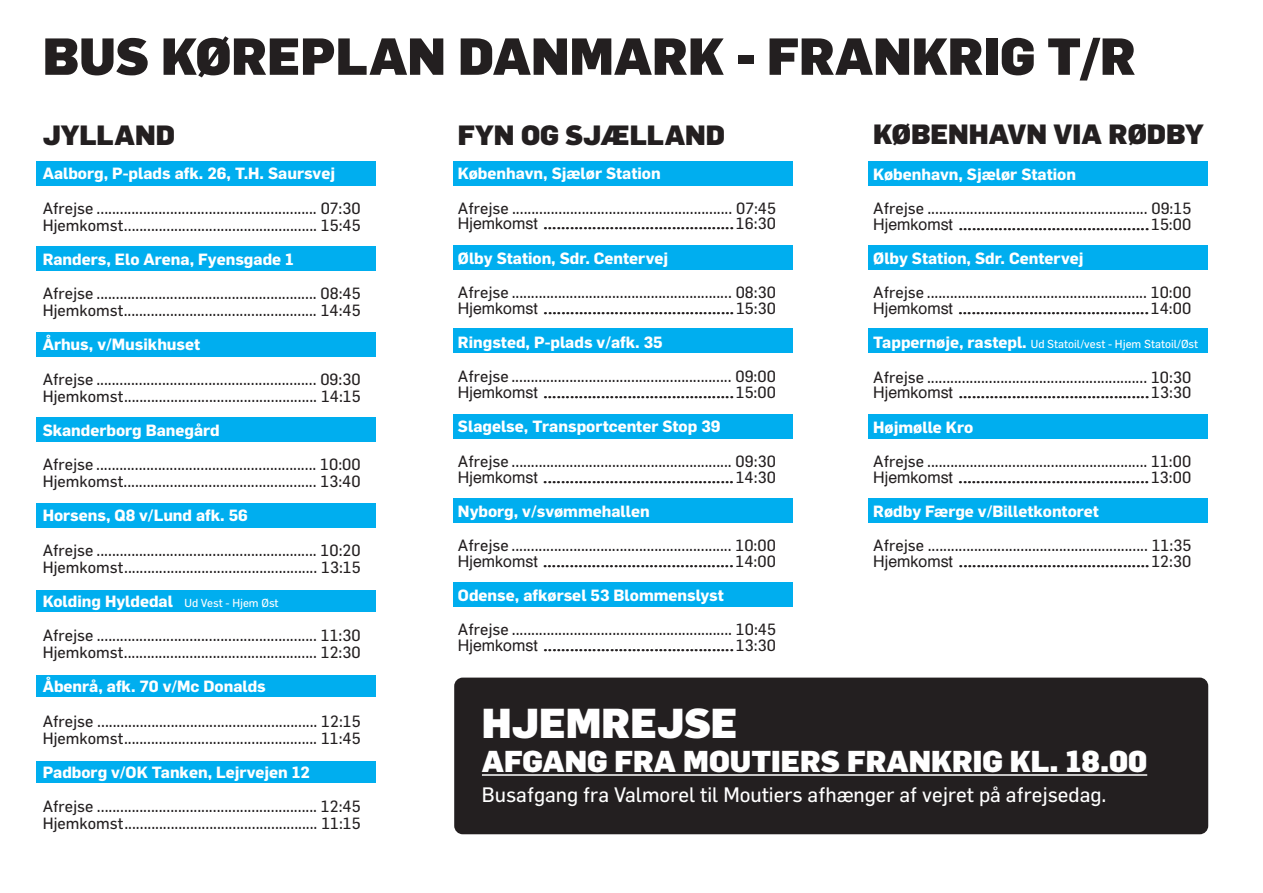
<style>
.page{position:relative;width:1263px;height:893px;background:#fff}
.page>*{position:absolute;margin:0;border:0;box-sizing:border-box;transform-origin:0 0}
.t1{font:900 51px "Flama";color:#231f20}
.t2{font:900 41.1px "Flama";color:#fff}
.t3{font:900 29.7px "Flama";color:#fff}
.t4{font:900 27.3px "Flama";color:#231f20}
.t5{font:20.55px "Flama";color:#fff}
.t6{font:15.9px/17.1px "Flama";color:#231f20}
.t7{font:15.9px "Courier";color:#231f20}
.t8{font:700 15.9px "Flama";color:#fff}
.t9{font:11.4px "Flama";color:#fff}
.s1{font-weight:700;color:#fff}
.s2{font-size:11.4px;color:#fff}
.s3{font-family:"Helvetica"}
.s4{font-family:"Flama"}
.s5{font-weight:700;font-size:15.9px}
</style>
<div class="page">
<div style="left:37px;top:161px;width:339px;height:25px;background:#00aeef"></div>
<div style="left:454px;top:161px;width:339px;height:25px;background:#00aeef"></div>
<div style="left:868px;top:161px;width:339px;height:25px;background:#00aeef"></div>
<div style="left:454px;top:245px;width:339px;height:24px;background:#00aeef"></div>
<div style="left:868px;top:245px;width:339px;height:24px;background:#00aeef"></div>
<div style="left:454px;top:329px;width:339px;height:24px;background:#00aeef"></div>
<div style="left:868px;top:329px;width:339px;height:24px;background:#00aeef"></div>
<div style="left:454px;top:415px;width:339px;height:24px;background:#00aeef"></div>
<div style="left:868px;top:415px;width:339px;height:24px;background:#00aeef"></div>
<div style="left:454px;top:498px;width:339px;height:25px;background:#00aeef"></div>
<div style="left:868px;top:498px;width:339px;height:25px;background:#00aeef"></div>
<div style="left:454px;top:582px;width:339px;height:24px;background:#00aeef"></div>
<div style="left:454px;top:678px;width:754px;height:156px;background:#231f20;border-radius:9px"></div>
<div style="left:37px;top:246px;width:339px;height:24px;background:#00aeef"></div>
<div style="left:37px;top:333px;width:339px;height:24px;background:#00aeef"></div>
<div style="left:37px;top:417px;width:339px;height:24px;background:#00aeef"></div>
<div style="left:37px;top:504px;width:339px;height:24px;background:#00aeef"></div>
<div style="left:37px;top:590px;width:339px;height:22px;background:#00aeef"></div>
<div style="left:37px;top:675px;width:339px;height:21px;background:#00aeef"></div>
<div style="left:37px;top:762px;width:339px;height:21px;background:#00aeef"></div>
<hr style="left:482px;top:774px;width:665px;height:2px;background:#fff">
<h1 class="t1" style="left:43px;top:33px;width:1095px">BUS KØREPLAN DANMARK - FRANKRIG T/R</h1>
<h3 class="t4" style="left:43px;top:123px;width:134px">JYLLAND</h3>
<p class="t8" style="left:43px;top:166px;width:294px">Aalborg, P-plads afk. 26, T.H. Saursvej</p>
<p class="t6" style="left:43px;top:200px;width:319px">Afrejse ......................................................... 07:30<br>Hjemkomst.................................................. 15:45</p>
<p class="t8" style="left:43px;top:252px;width:253px">Randers, Elo Arena, Fyensgade 1</p>
<p class="t6" style="left:43px;top:286px;width:319px">Afrejse ......................................................... 08:45<br>Hjemkomst.................................................. 14:45</p>
<p class="t8" style="left:43px;top:337px;width:159px">Århus, v/Musikhuset</p>
<p class="t6" style="left:43px;top:371px;width:319px">Afrejse ......................................................... 09:30<br>Hjemkomst.................................................. 14:15</p>
<p class="t8" style="left:43px;top:423px;width:179px">Skanderborg Banegård</p>
<p class="t6" style="left:43px;top:457px;width:319px">Afrejse ......................................................... 10:00<br>Hjemkomst.................................................. 13:40</p>
<p class="t8" style="left:43px;top:508px;width:207px">Horsens, Q8 v/Lund afk. 56</p>
<p class="t6" style="left:43px;top:542px;width:319px">Afrejse ......................................................... 10:20<br>Hjemkomst.................................................. 13:15</p>
<p class="t6" style="left:43px;top:585px;width:319px;line-height:34.2px"><span class="s1">Kolding Hyldedal</span> <span class="s2">Ud Vest - Hjem Øst<br></span>Afrejse ......................................................... 11:30</p>
<p class="t6" style="left:43px;top:645px;width:319px">Hjemkomst.................................................. 12:30</p>
<p class="t8" style="left:43px;top:679px;width:225px">Åbenrå, afk. 70 v/Mc Donalds</p>
<p class="t6" style="left:43px;top:713px;width:319px">Afrejse ......................................................... 12:15<br>Hjemkomst.................................................. 11:45</p>
<p class="t8" style="left:43px;top:765px;width:269px">Padborg v/OK Tanken, Lejrvejen 12</p>
<p class="t6" style="left:43px;top:799px;width:319px">Afrejse ......................................................... 12:45<br>Hjemkomst.................................................. 11:15</p>
<h3 class="t4" style="left:458px;top:123px;width:269px">FYN OG SJÆLLAND</h3>
<p class="t8" style="left:458px;top:166px;width:204px">København, Sjælør Station</p>
<p class="t6" style="left:458px;top:200px;width:319px">Afrejse ......................................................... 07:45</p>
<p class="t7" style="left:458px;top:219px;width:319px"><span class="s3">Hjemkomst</span> ........................................... <span class="s4">16:30</span></p>
<p class="t8" style="left:458px;top:251px;width:212px">Ølby Station, Sdr. Centervej</p>
<p class="t6" style="left:458px;top:284px;width:319px">Afrejse ......................................................... 08:30</p>
<p class="t7" style="left:458px;top:304px;width:319px"><span class="s3">Hjemkomst</span> ........................................... <span class="s4">15:30</span></p>
<p class="t8" style="left:458px;top:335px;width:206px">Ringsted, P-plads v/afk. 35</p>
<p class="t6" style="left:458px;top:369px;width:319px">Afrejse ......................................................... 09:00</p>
<p class="t7" style="left:458px;top:388px;width:319px"><span class="s3">Hjemkomst</span> ........................................... <span class="s4">15:00</span></p>
<p class="t8" style="left:458px;top:419px;width:264px">Slagelse, Transportcenter Stop 39</p>
<p class="t6" style="left:458px;top:453px;width:319px">Afrejse ......................................................... 09:30</p>
<p class="t7" style="left:458px;top:473px;width:319px"><span class="s3">Hjemkomst</span> ........................................... <span class="s4">14:30</span></p>
<p class="t8" style="left:458px;top:504px;width:193px">Nyborg, v/svømmehallen</p>
<p class="t6" style="left:458px;top:538px;width:319px">Afrejse ......................................................... 10:00</p>
<p class="t7" style="left:458px;top:557px;width:319px"><span class="s3">Hjemkomst</span> ........................................... <span class="s4">14:00</span></p>
<p class="t8" style="left:458px;top:588px;width:267px">Odense, afkørsel 53 Blommenslyst</p>
<p class="t6" style="left:458px;top:622px;width:319px">Afrejse ......................................................... 10:45</p>
<p class="t7" style="left:458px;top:641px;width:319px"><span class="s3">Hjemkomst</span> ........................................... <span class="s4">13:30</span></p>
<h3 class="t4" style="left:873px;top:122px;width:332px">KØBENHAVN VIA RØDBY</h3>
<p class="t8" style="left:873px;top:167px;width:204px">København, Sjælør Station</p>
<p class="t6" style="left:873px;top:200px;width:319px">Afrejse ......................................................... 09:15</p>
<p class="t7" style="left:873px;top:220px;width:319px"><span class="s3">Hjemkomst</span> ........................................... <span class="s4">15:00</span></p>
<p class="t8" style="left:873px;top:251px;width:212px">Ølby Station, Sdr. Centervej</p>
<p class="t6" style="left:873px;top:285px;width:319px">Afrejse ......................................................... 10:00</p>
<p class="t7" style="left:873px;top:304px;width:319px"><span class="s3">Hjemkomst</span> ........................................... <span class="s4">14:00</span></p>
<p class="t9" style="left:873px;top:339px;width:326px"><span class="s5">Tappernøje, rastepl.</span> Ud Statoil/vest - Hjem Statoil/Øst</p>
<p class="t6" style="left:873px;top:369px;width:319px">Afrejse ......................................................... 10:30</p>
<p class="t7" style="left:873px;top:388px;width:319px"><span class="s3">Hjemkomst</span> ........................................... <span class="s4">13:30</span></p>
<p class="t8" style="left:873px;top:420px;width:102px">Højmølle Kro</p>
<p class="t6" style="left:873px;top:453px;width:319px">Afrejse ......................................................... 11:00</p>
<p class="t7" style="left:873px;top:473px;width:319px"><span class="s3">Hjemkomst</span> ........................................... <span class="s4">13:00</span></p>
<p class="t8" style="left:873px;top:504px;width:227px">Rødby Færge v/Billetkontoret</p>
<p class="t6" style="left:873px;top:538px;width:319px">Afrejse ......................................................... 11:35</p>
<p class="t7" style="left:873px;top:557px;width:319px"><span class="s3">Hjemkomst</span> ........................................... <span class="s4">12:30</span></p>
<h2 class="t2" style="left:482px;top:704px;width:257px">HJEMREJSE</h2>
<h3 class="t3" style="left:482px;top:748px;width:667px">AFGANG FRA MOUTIERS FRANKRIG KL. 18.00</h3>
<p class="t5" style="left:482px;top:785px;width:626px">Busafgang fra Valmorel til Moutiers afhænger af vejret på afrejsedag.</p>
</div>
